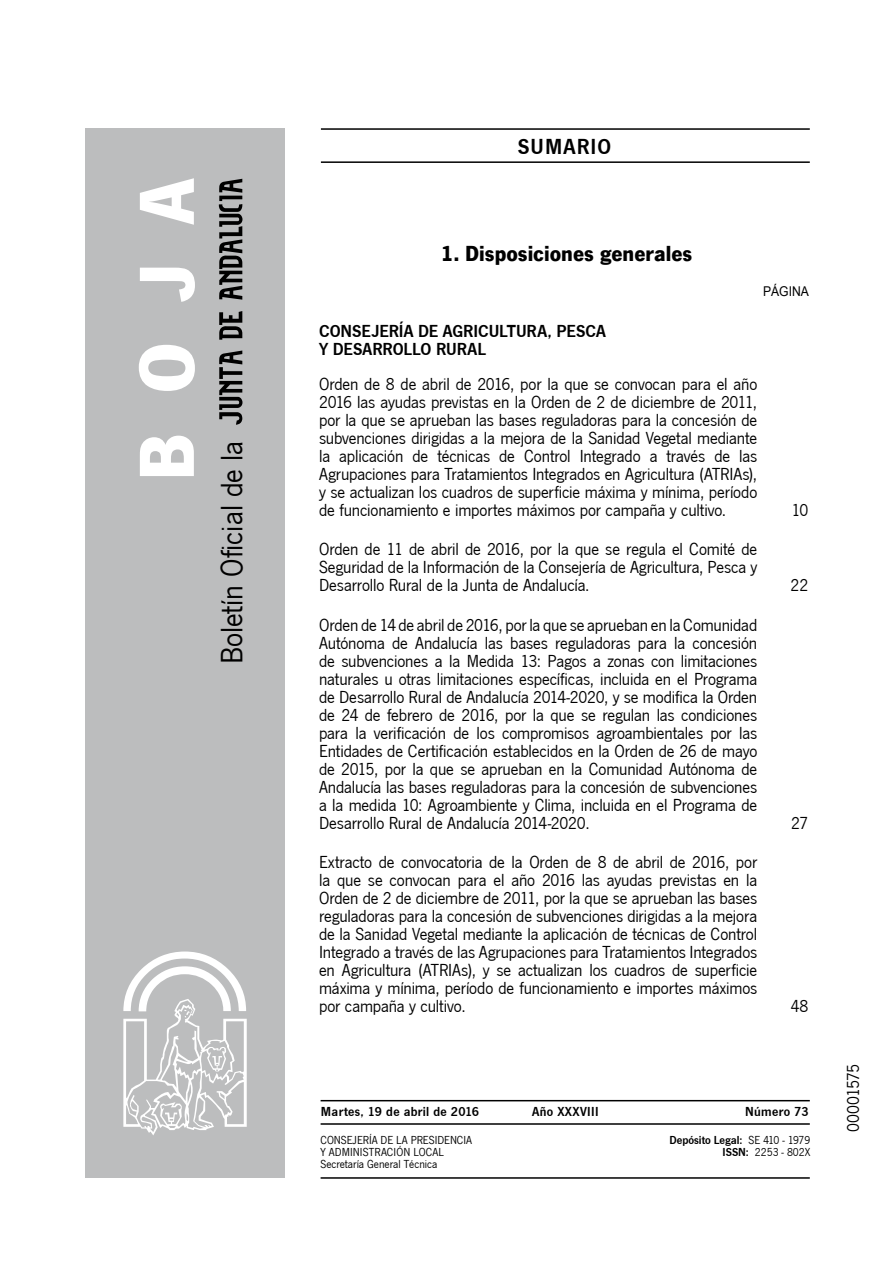
<style>
.page{position:relative;width:893px;height:1263px;background:#fff}
.page>*{position:absolute;margin:0;border:0;box-sizing:border-box;transform-origin:0 0}
.t1{font:700 81px "News Got T";color:#fff}
.t2{font:31.95px "News Got T";color:#000}
.t3{font:700 22.5px "News Got T";color:#000}
.t4{font:600 22.5px "News Got T";letter-spacing:.05em;color:#000}
.t5{font:18px/18px "News Got T";letter-spacing:-.01em;color:#000;text-align:justify}
.t6{font:600 18px "News Got T";color:#000}
.t7{font:18px "News Got T";letter-spacing:-.03em;color:#000}
.t8{font:600 13.5px "News Got T";letter-spacing:.025em;color:#000}
.t9{font:13.5px "Arial";color:#000;scale:.9 1}
.t10{font:12px/12px "News Got T";color:#000}
.t11{font:600 12px/12px "News Got T";color:#000;text-align:right}
.s1{font-weight:400}
</style>
<div class="page">
<hr style="left:321px;top:128px;width:488px;height:2px;background:#000">
<hr style="left:321px;top:161px;width:488px;height:2px;background:#000">
<div style="left:85px;top:128px;width:200px;height:1050px;background:#bcbdbe"></div>
<svg style="left:219px;top:351px;width:23px;height:74px"></svg>
<svg style="left:219px;top:311px;width:23px;height:29px"></svg>
<svg style="left:219px;top:179px;width:23px;height:121px"></svg>
<svg style="left:123px;top:952px;width:124px;height:183px"></svg>
<hr style="left:320px;top:1100px;width:489px;height:1px;background:#000">
<hr style="left:320px;top:1177px;width:489px;height:2px;background:#000">
<hr style="left:320px;top:1123px;width:489px;height:2px;background:#000">
<h1 class="t1" style="left:119px;top:481px;width:305px;rotate:-90deg">BOJA</h1>
<h2 class="t2" style="left:214px;top:664px;width:225px;rotate:-90deg">Boletín Oficial de la</h2>
<p class="t4" style="left:517px;top:134px;width:95px">SUMARIO</p>
<p class="t3" style="left:440px;top:240px;width:253px">1. Disposiciones generales</p>
<p class="t9" style="left:763px;top:282px;width:53px">PÁGINA</p>
<p class="t6" style="left:319px;top:321px;width:154px">CONSEJERÍA DE AGRICUL</p>
<p class="t6" style="left:507px;top:321px;width:81px">TURA, PESCA</p>
<p class="t6" style="left:319px;top:339px;width:45px">Y DESARROLLO</p>
<p class="t6" style="left:436px;top:339px;width:21px">RURAL</p>
<p class="t5" style="left:319px;top:375px;width:440px">Orden de 8 de abril de 2016, por la que se convocan para el año 2016 las ayudas previstas en la Orden de 2 de diciembre de 2011, por la que se aprueban las bases reguladoras para la concesión de subvenciones dirigidas a la mejora de la Sanidad Vegetal mediante la aplicación de técnicas de Control Integrado a través de las Agrupaciones para Tratamientos Integrados en Agricultura (ATRIAs), y se actualizan los cuadros de superficie máxima y mínima, período de funcionamiento e importes máximos por campaña y cultivo.</p>
<p class="t5" style="left:319px;top:541px;width:440px">Orden de 11 de abril de 2016, por la que se regula el Comité de Seguridad de la Información de la Consejería de Agricultura, Pesca y Desarrollo Rural de la Junta de Andalucía.</p>
<p class="t5" style="left:319px;top:616px;width:440px">Orden de 14 de abril de 2016, por la que se aprueban en la Comunidad Autónoma de Andalucía las bases reguladoras para la concesión de subvenciones a la Medida 13: Pagos a zonas con limitaciones naturales u otras limitaciones específicas, incluida en el Programa de Desarrollo Rural de Andalucía 2014-2020, y se modifica la Orden de 24 de febrero de 2016, por la que se regulan las condiciones para la verificación de los compromisos agroambientales por las Entidades de Certificación establecidos en la Orden de 26 de mayo de 2015, por la que se aprueban en la Comunidad Autónoma de Andalucía las bases reguladoras para la concesión de subvenciones a la medida 10: Agroambiente y Clima, incluida en el Programa de Desarrollo Rural de Andalucía 2014-2020.</p>
<p class="t5" style="left:319px;top:853px;width:439px">Extracto de convocatoria de la Orden de 8 de abril de 2016, por la que se convocan para el año 2016 las ayudas previstas en la Orden de 2 de diciembre de 2011, por la que se aprueban las bases reguladoras para la concesión de subvenciones dirigidas a la mejora de la Sanidad Vegetal mediante la aplicación de técnicas de Control Integrado a través de las Agrupaciones para Tratamientos Integrados en Agricultura (ATRIAs), y se actualizan los cuadros de superficie máxima y mínima, período de funcionamiento e importes máximos por campaña y cultivo.</p>
<p class="t5" style="left:791px;top:501px;width:18px">10</p>
<p class="t5" style="left:790px;top:577px;width:19px">22</p>
<p class="t5" style="left:791px;top:814px;width:19px">27</p>
<p class="t5" style="left:790px;top:997px;width:19px">48</p>
<p class="t8" style="left:321px;top:1104px;width:160px">MARTES, 19 DE ABRIL DE 2016</p>
<p class="t8" style="left:532px;top:1104px;width:68px">AÑO XXXVIII</p>
<p class="t8" style="left:745px;top:1104px;width:65px">NÚMERO 73</p>
<p class="t10" style="left:320px;top:1134px;width:153px">CONSEJERÍA DE LA PRESIDENCIA<br>Y ADMINISTRACIÓN LOCAL<br>Secretaría General Técnica</p>
<p class="t11" style="left:669px;top:1134px;width:142px">DEPÓSITO LEGAL: <span class="s1">SE 410 - 1979<br></span>ISSN: <span class="s1">2253 - 802X</span></p>
<p class="t7" style="left:843px;top:1132px;width:69px;rotate:-90deg">00001575</p>
</div>
